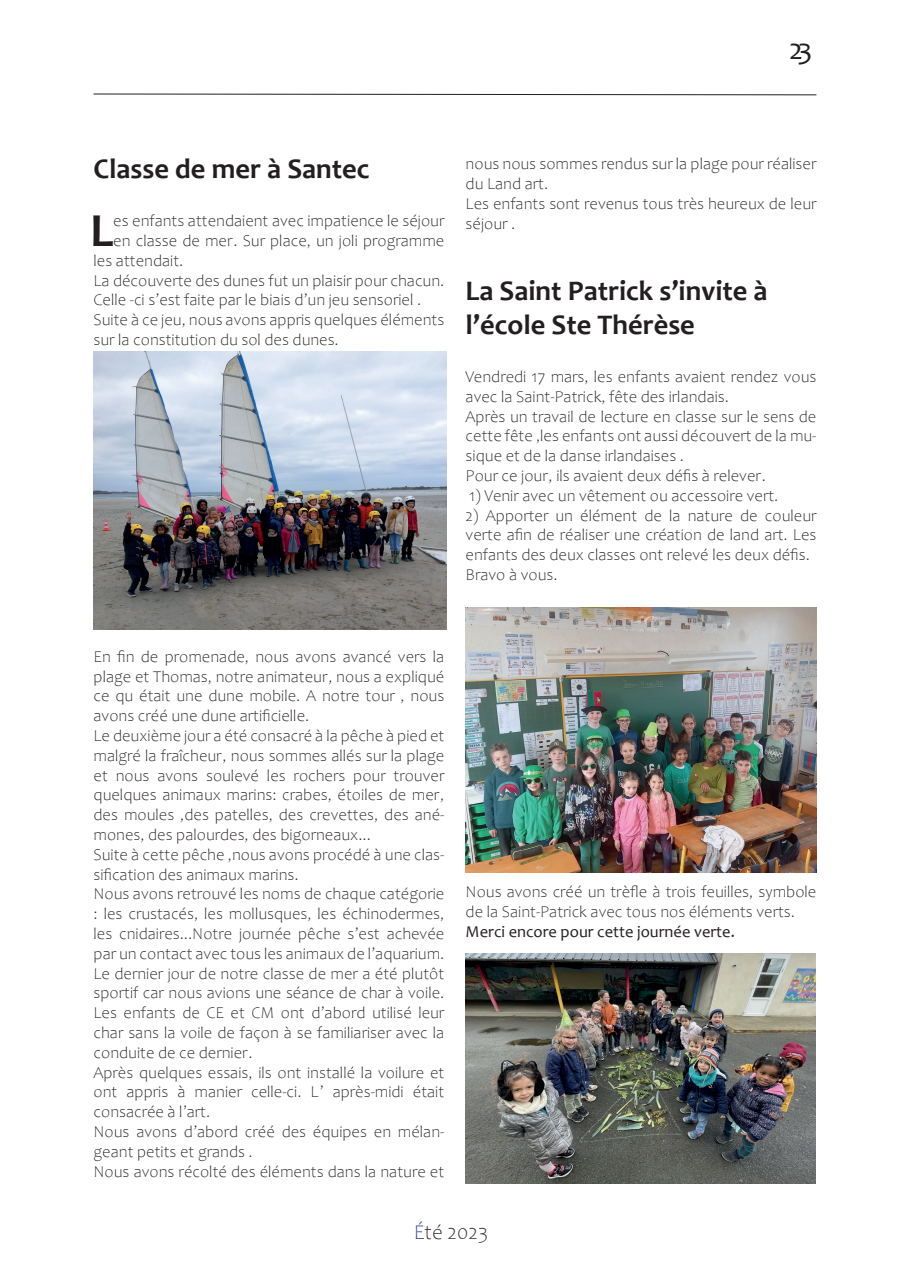
<style>
.page{position:relative;width:910px;height:1280px;background:#fff}
.page>*{position:absolute;margin:0;border:0;box-sizing:border-box;transform-origin:0 0}
.t1{font:700 47.7px "Candara";color:#231f20}
.t2{font:30px "Candara";color:#231f20}
.t3{font:700 28.5px/34.2px "Candara";color:#231f20}
.t4{font:300 21px "Candara";color:#231f20}
.t5{font:300 16.5px/19.8px "Candara";color:#231f20}
.t6{font:16.5px "Candara";color:#231f20}
.s1{color:#253f8e}
</style>
<div class="page">
<svg style="left:93px;top:93px;width:724px;height:3px"></svg>
<img style="left:94px;top:351px;width:352px;height:279px">
<img style="left:466px;top:608px;width:351px;height:265px">
<img style="left:466px;top:954px;width:350px;height:229px">
<h2 class="t2" style="left:789px;top:30px;width:25px">23</h2>
<h3 class="t3" style="left:94px;top:151px;width:278px">Classe de mer à Santec</h3>
<h1 class="t1" style="left:90px;top:200px;width:25px">L</h1>
<p class="t5" style="left:113px;top:211px;width:333px">es enfants attendaient avec impatience le séjour</p>
<p class="t5" style="left:113px;top:231px;width:332px">en classe de mer. Sur place, un joli programme</p>
<p class="t5" style="left:94px;top:251px;width:91px">les attendait.</p>
<p class="t5" style="left:94px;top:270px;width:352px">La découverte des dunes fut un plaisir pour chacun.</p>
<p class="t5" style="left:94px;top:290px;width:329px">Celle -ci s’est faite par le biais d’un jeu sensoriel .</p>
<p class="t5" style="left:94px;top:310px;width:352px">Suite à ce jeu, nous avons appris quelques éléments</p>
<p class="t5" style="left:94px;top:330px;width:247px">sur la constitution du sol des dunes.</p>
<p class="t5" style="left:466px;top:154px;width:352px">nous nous sommes rendus sur la plage pour réaliser du Land art.<br>Les enfants sont revenus tous très heureux de leur séjour .</p>
<h3 class="t3" style="left:466px;top:273px;width:303px">La Saint Patrick s’invite à l’école Ste Thérèse</h3>
<p class="t5" style="left:466px;top:367px;width:352px">Vendredi 17 mars, les enfants avaient rendez vous avec la Saint-Patrick, fête des irlandais.<br>Après un travail de lecture en classe sur le sens de cette fête ,les enfants ont aussi découvert de la mu&shy;sique et de la danse irlandaises .<br>Pour ce jour, ils avaient deux défis à relever.</p>
<p class="t5" style="left:469px;top:486px;width:311px">1) Venir avec un vêtement ou accessoire vert.</p>
<p class="t5" style="left:466px;top:506px;width:352px">2) Apporter un élément de la nature de couleur verte afin de réaliser une création de land art. Les enfants des deux classes ont relevé les deux défis.<br>Bravo à vous.</p>
<p class="t5" style="left:94px;top:647px;width:352px">En fin de promenade, nous avons avancé vers la plage et Thomas, notre animateur, nous a expliqué ce qu était une dune mobile. A notre tour , nous avons créé une dune artificielle.<br>Le deuxième jour a été consacré à la pêche à pied et malgré la fraîcheur, nous sommes allés sur la plage et nous avons soulevé les rochers pour trouver quelques animaux marins: crabes, étoiles de mer, des moules ,des patelles, des crevettes, des ané&shy;mones, des palourdes, des bigorneaux...<br>Suite à cette pêche ,nous avons procédé à une clas&shy;sification des animaux marins.<br>Nous avons retrouvé les noms de chaque catégorie : les crustacés, les mollusques, les échinodermes, les cnidaires...Notre journée pêche s’est achevée par un contact avec tous les animaux de l’aquarium.<br>Le dernier jour de notre classe de mer a été plutôt sportif car nous avions une séance de char à voile.<br>Les enfants de CE et CM ont d’abord utilisé leur char sans la voile de façon à se familiariser avec la conduite de ce dernier.<br>Après quelques essais, ils ont installé la voilure et ont appris à manier celle-ci. L’ après-midi était consacrée à l’art.<br>Nous avons d’abord créé des équipes en mélan&shy;geant petits et grands .<br>Nous avons récolté des éléments dans la nature et</p>
<p class="t5" style="left:466px;top:882px;width:352px">Nous avons créé un trèfle à trois feuilles, symbole de la Saint-Patrick avec tous nos éléments verts.</p>
<p class="t6" style="left:466px;top:921px;width:271px">Merci encore pour cette journée verte.</p>
<p class="t4" style="left:414px;top:1220px;width:76px"><span class="s1">É</span>té 2023</p>
</div>
